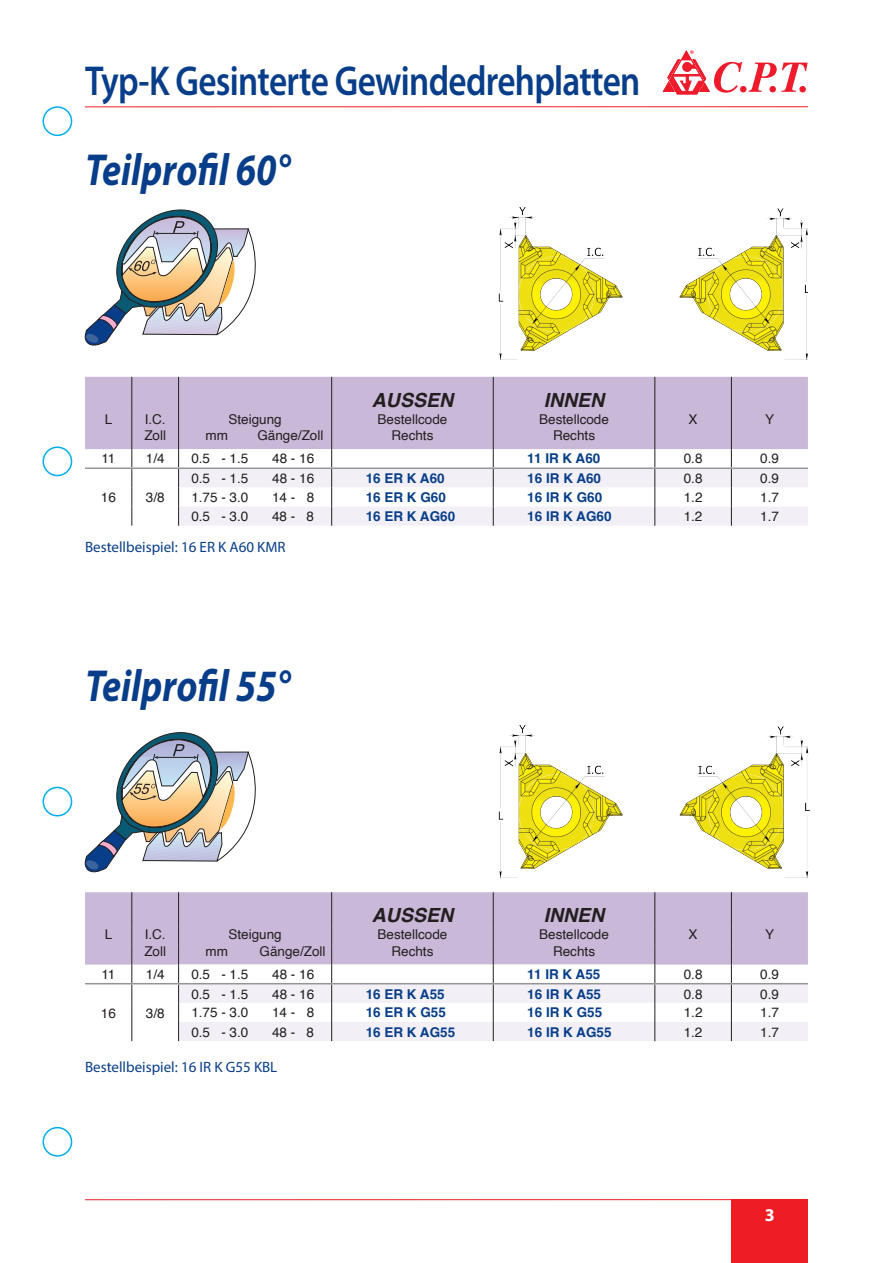
<style>
.page{position:relative;width:893px;height:1263px;background:#fff}
.page>*{position:absolute;margin:0;border:0;box-sizing:border-box;transform-origin:0 0}
.t1{font:italic 700 45px "Myriad Pro";color:#083e89;scale:.84 1}
.t2{font:600 42px "Myriad Pro";letter-spacing:-.02em;color:#083e89;scale:.84 1}
.t3{font:italic 700 19.5px "Helvetica";color:#231f20}
.t4{font:700 18px "Myriad Pro";color:#fff}
.t5{font:15px "Myriad Pro";color:#083e89}
.t6{font:13.5px "Helvetica";color:#231f20}
.t7{font:700 13.5px "Helvetica";color:#083e89}
.t8{font:700 13.5px "Myriad Arabic";color:#ee1d23}
</style>
<div class="page">
<div style="left:731px;top:1199px;width:77px;height:64px;background:#ee1d23"></div>
<hr style="left:85px;top:1199px;width:723px;height:1px;background:#ee1d23">
<hr style="left:85px;top:106px;width:723px;height:1px;background:#ee1d23">
<svg style="left:663px;top:51px;width:145px;height:43px"></svg>
<svg style="left:84px;top:209px;width:172px;height:137px"></svg>
<div style="left:85px;top:377px;width:723px;height:34px;background:#cab8d9"></div>
<hr style="left:178px;top:377px;width:1px;height:34px;background:#231f20">
<hr style="left:331px;top:377px;width:1px;height:34px;background:#231f20">
<hr style="left:493px;top:377px;width:1px;height:34px;background:#231f20">
<hr style="left:654px;top:377px;width:1px;height:34px;background:#231f20">
<hr style="left:132px;top:377px;width:1px;height:34px;background:#231f20">
<hr style="left:731px;top:377px;width:1px;height:34px;background:#231f20">
<svg style="left:85px;top:411px;width:723px;height:115px"></svg>
<hr style="left:85px;top:467px;width:47px;height:2px;background:#939598">
<hr style="left:132px;top:467px;width:47px;height:2px;background:#939598">
<hr style="left:179px;top:467px;width:76px;height:2px;background:#939598">
<hr style="left:255px;top:467px;width:77px;height:2px;background:#939598">
<hr style="left:332px;top:467px;width:161px;height:2px;background:#939598">
<hr style="left:493px;top:467px;width:162px;height:2px;background:#939598">
<hr style="left:655px;top:467px;width:76px;height:2px;background:#939598">
<hr style="left:731px;top:467px;width:77px;height:2px;background:#939598">
<div style="left:85px;top:892px;width:723px;height:34px;background:#cab8d9"></div>
<hr style="left:178px;top:892px;width:1px;height:34px;background:#231f20">
<hr style="left:331px;top:892px;width:1px;height:34px;background:#231f20">
<hr style="left:493px;top:892px;width:1px;height:34px;background:#231f20">
<hr style="left:654px;top:892px;width:1px;height:34px;background:#231f20">
<hr style="left:132px;top:892px;width:1px;height:34px;background:#231f20">
<hr style="left:731px;top:892px;width:1px;height:34px;background:#231f20">
<svg style="left:85px;top:926px;width:723px;height:115px"></svg>
<hr style="left:85px;top:983px;width:47px;height:1px;background:#939598">
<hr style="left:132px;top:983px;width:47px;height:1px;background:#939598">
<hr style="left:179px;top:983px;width:76px;height:1px;background:#939598">
<hr style="left:255px;top:983px;width:77px;height:1px;background:#939598">
<hr style="left:332px;top:983px;width:161px;height:1px;background:#939598">
<hr style="left:493px;top:983px;width:162px;height:1px;background:#939598">
<hr style="left:655px;top:983px;width:76px;height:1px;background:#939598">
<hr style="left:731px;top:983px;width:77px;height:1px;background:#939598">
<svg style="left:84px;top:732px;width:172px;height:141px"></svg>
<img style="left:498px;top:207px;width:310px;height:153px">
<img style="left:498px;top:725px;width:312px;height:153px">
<div style="left:43px;top:106px;width:29px;height:30px;border:2px solid #00aeef;border-radius:50%"></div>
<div style="left:43px;top:446px;width:29px;height:30px;border:2px solid #00aeef;border-radius:50%"></div>
<div style="left:43px;top:787px;width:29px;height:29px;border:2px solid #00aeef;border-radius:50%"></div>
<div style="left:43px;top:1127px;width:29px;height:30px;border:2px solid #00aeef;border-radius:50%"></div>
<h2 class="t2" style="left:85px;top:54px;width:663px">Typ-K Gesinterte Gewindedrehplatten</h2>
<h1 class="t1" style="left:85px;top:141px;width:246px">Teilprofil 60°</h1>
<p class="t8" style="left:690px;top:45px;width:6px">®</p>
<h3 class="t3" style="left:372px;top:388px;width:83px">AUSSEN</h3>
<h3 class="t3" style="left:544px;top:388px;width:62px">INNEN</h3>
<p class="t6" style="left:105px;top:409px;width:9px">L</p>
<p class="t6" style="left:145px;top:409px;width:23px">I.C.</p>
<p class="t6" style="left:228px;top:409px;width:55px">Steigung</p>
<p class="t6" style="left:378px;top:409px;width:71px">Bestellcode</p>
<p class="t6" style="left:539px;top:409px;width:71px">Bestellcode</p>
<p class="t6" style="left:689px;top:409px;width:11px">X</p>
<p class="t6" style="left:765px;top:409px;width:11px">Y</p>
<p class="t6" style="left:144px;top:425px;width:23px">Zoll</p>
<p class="t6" style="left:206px;top:425px;width:24px">mm</p>
<p class="t6" style="left:257px;top:425px;width:68px">Gänge/Zoll</p>
<p class="t6" style="left:391px;top:425px;width:44px">Rechts</p>
<p class="t6" style="left:553px;top:425px;width:44px">Rechts</p>
<p class="t6" style="left:101px;top:448px;width:16px">11</p>
<p class="t6" style="left:146px;top:448px;width:20px">1/4</p>
<p class="t6" style="left:191px;top:448px;width:59px">0.5 - 1.5</p>
<p class="t6" style="left:272px;top:448px;width:44px">48 - 16</p>
<p class="t7" style="left:527px;top:450px;width:75px">11 IR K A60</p>
<p class="t6" style="left:684px;top:448px;width:20px">0.8</p>
<p class="t6" style="left:760px;top:448px;width:20px">0.9</p>
<p class="t6" style="left:101px;top:487px;width:17px">16</p>
<p class="t6" style="left:146px;top:487px;width:20px">3/8</p>
<p class="t6" style="left:191px;top:468px;width:59px">0.5 - 1.5</p>
<p class="t6" style="left:272px;top:468px;width:44px">48 - 16</p>
<p class="t7" style="left:366px;top:470px;width:81px">16 ER K A60</p>
<p class="t7" style="left:527px;top:470px;width:75px">16 IR K A60</p>
<p class="t6" style="left:684px;top:468px;width:20px">0.8</p>
<p class="t6" style="left:760px;top:468px;width:20px">0.9</p>
<p class="t6" style="left:191px;top:487px;width:59px">1.75 - 3.0</p>
<p class="t6" style="left:272px;top:487px;width:44px">14 - 8</p>
<p class="t7" style="left:366px;top:489px;width:82px">16 ER K G60</p>
<p class="t7" style="left:527px;top:489px;width:77px">16 IR K G60</p>
<p class="t6" style="left:684px;top:487px;width:20px">1.2</p>
<p class="t6" style="left:760px;top:487px;width:20px">1.7</p>
<p class="t6" style="left:191px;top:506px;width:59px">0.5 - 3.0</p>
<p class="t6" style="left:272px;top:506px;width:44px">48 - 8</p>
<p class="t7" style="left:366px;top:508px;width:91px">16 ER K AG60</p>
<p class="t7" style="left:527px;top:508px;width:86px">16 IR K AG60</p>
<p class="t6" style="left:684px;top:506px;width:20px">1.2</p>
<p class="t6" style="left:760px;top:506px;width:20px">1.7</p>
<p class="t5" style="left:85px;top:538px;width:202px">Bestellbeispiel: 16 ER K A60 KMR</p>
<h1 class="t1" style="left:85px;top:656px;width:246px">Teilprofil 55°</h1>
<h3 class="t3" style="left:372px;top:903px;width:83px">AUSSEN</h3>
<h3 class="t3" style="left:544px;top:903px;width:62px">INNEN</h3>
<p class="t6" style="left:105px;top:924px;width:9px">L</p>
<p class="t6" style="left:145px;top:924px;width:23px">I.C.</p>
<p class="t6" style="left:228px;top:924px;width:55px">Steigung</p>
<p class="t6" style="left:378px;top:924px;width:71px">Bestellcode</p>
<p class="t6" style="left:539px;top:924px;width:71px">Bestellcode</p>
<p class="t6" style="left:689px;top:924px;width:11px">X</p>
<p class="t6" style="left:765px;top:924px;width:11px">Y</p>
<p class="t6" style="left:144px;top:940px;width:23px">Zoll</p>
<p class="t6" style="left:206px;top:940px;width:24px">mm</p>
<p class="t6" style="left:260px;top:940px;width:68px">Gänge/Zoll</p>
<p class="t6" style="left:391px;top:940px;width:44px">Rechts</p>
<p class="t6" style="left:553px;top:940px;width:44px">Rechts</p>
<p class="t6" style="left:101px;top:964px;width:16px">11</p>
<p class="t6" style="left:146px;top:964px;width:20px">1/4</p>
<p class="t6" style="left:191px;top:964px;width:59px">0.5 - 1.5</p>
<p class="t6" style="left:272px;top:964px;width:44px">48 - 16</p>
<p class="t7" style="left:527px;top:966px;width:75px">11 IR K A55</p>
<p class="t6" style="left:684px;top:964px;width:20px">0.8</p>
<p class="t6" style="left:760px;top:964px;width:20px">0.9</p>
<p class="t6" style="left:101px;top:1003px;width:17px">16</p>
<p class="t6" style="left:146px;top:1003px;width:20px">3/8</p>
<p class="t6" style="left:191px;top:983px;width:59px">0.5 - 1.5</p>
<p class="t6" style="left:272px;top:983px;width:44px">48 - 16</p>
<p class="t7" style="left:366px;top:986px;width:81px">16 ER K A55</p>
<p class="t7" style="left:527px;top:986px;width:75px">16 IR K A55</p>
<p class="t6" style="left:684px;top:983px;width:20px">0.8</p>
<p class="t6" style="left:760px;top:983px;width:20px">0.9</p>
<p class="t6" style="left:191px;top:1002px;width:59px">1.75 - 3.0</p>
<p class="t6" style="left:272px;top:1002px;width:44px">14 - 8</p>
<p class="t7" style="left:366px;top:1004px;width:82px">16 ER K G55</p>
<p class="t7" style="left:527px;top:1004px;width:77px">16 IR K G55</p>
<p class="t6" style="left:684px;top:1002px;width:20px">1.2</p>
<p class="t6" style="left:760px;top:1002px;width:20px">1.7</p>
<p class="t6" style="left:191px;top:1021px;width:59px">0.5 - 3.0</p>
<p class="t6" style="left:272px;top:1021px;width:44px">48 - 8</p>
<p class="t7" style="left:366px;top:1023px;width:91px">16 ER K AG55</p>
<p class="t7" style="left:527px;top:1023px;width:86px">16 IR K AG55</p>
<p class="t6" style="left:684px;top:1021px;width:20px">1.2</p>
<p class="t6" style="left:760px;top:1021px;width:20px">1.7</p>
<p class="t5" style="left:85px;top:1057px;width:194px">Bestellbeispiel: 16 IR K G55 KBL</p>
<h3 class="t4" style="left:765px;top:1203px;width:11px">3</h3>
</div>
